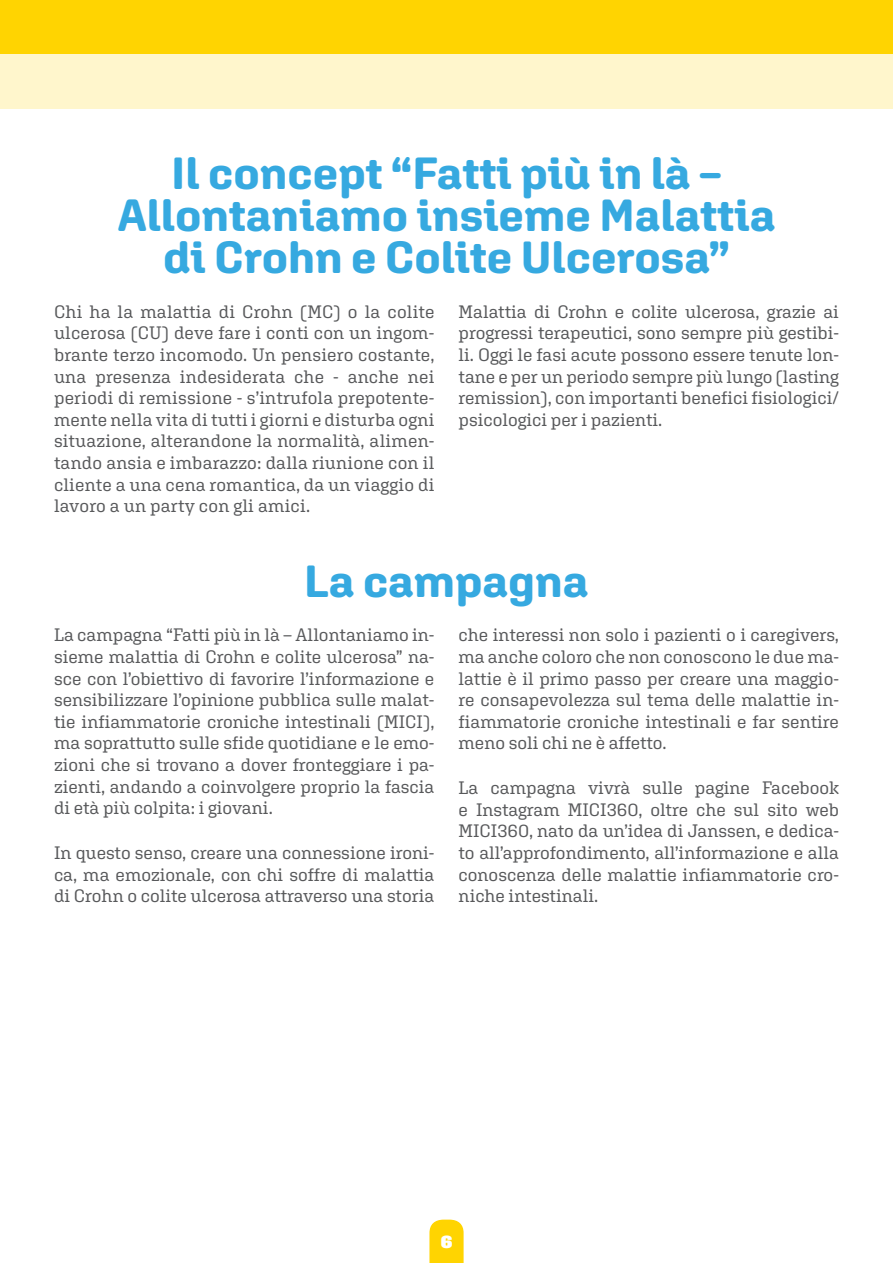
<style>
.page{position:relative;width:893px;height:1263px;background:#fff}
.page>*{position:absolute;margin:0;border:0;box-sizing:border-box;transform-origin:0 0}
.t1{font:700 45px/42px "Aglet Sans";color:#36a9e0;text-align:center}
.t2{font:18px/21.6px "Aglet Slab";color:#58595b;text-align:justify}
.t3{font:900 18px "Aglet Slab";color:#fff}
</style>
<div class="page">
<div style="left:0;top:0;width:893px;height:54px;background:#ffd401"></div>
<div style="left:0;top:54px;width:893px;height:54px;background:#fff6cc"></div>
<svg style="left:429px;top:1219px;width:35px;height:44px;background:#ffd716"></svg>
<h1 class="t1" style="left:117px;top:152px;width:660px">Il concept “Fatti più in là –<br>Allontaniamo insieme Malattia di Crohn e Colite Ulcerosa”</h1>
<p class="t2" style="left:54px;top:300px;width:382px">Chi ha la malattia di Crohn (MC) o la colite ulcerosa (CU) deve fare i conti con un ingom&shy;brante terzo incomodo. Un pensiero costante, una presenza indesiderata che - anche nei periodi di remissione - s’intrufola prepotente&shy;mente nella vita di tutti i giorni e disturba ogni situazione, alterandone la normalità, alimen&shy;tando ansia e imbarazzo: dalla riunione con il cliente a una cena romantica, da un viaggio di lavoro a un party con gli amici.</p>
<p class="t2" style="left:458px;top:300px;width:382px">Malattia di Crohn e colite ulcerosa, grazie ai progressi terapeutici, sono sempre più gestibi&shy;li. Oggi le fasi acute possono essere tenute lon&shy;tane e per un periodo sempre più lungo (lasting remission), con importanti benefici fisiologici/ psicologici per i pazienti.</p>
<h1 class="t1" style="left:304px;top:559px;width:286px">La campagna</h1>
<p class="t2" style="left:54px;top:624px;width:382px">La campagna “Fatti più in là – Allontaniamo in&shy;sieme malattia di Crohn e colite ulcerosa” na&shy;sce con l’obiettivo di favorire l’informazione e sensibilizzare l’opinione pubblica sulle malat&shy;tie infiammatorie croniche intestinali (MICI), ma soprattutto sulle sfide quotidiane e le emo&shy;zioni che si trovano a dover fronteggiare i pa&shy;zienti, andando a coinvolgere proprio la fascia di età più colpita: i giovani.</p>
<p class="t2" style="left:54px;top:842px;width:382px">In questo senso, creare una connessione ironi&shy;ca, ma emozionale, con chi soffre di malattia di Crohn o colite ulcerosa attraverso una storia</p>
<p class="t2" style="left:458px;top:624px;width:382px">che interessi non solo i pazienti o i caregivers, ma anche coloro che non conoscono le due ma&shy;lattie è il primo passo per creare una maggio&shy;re consapevolezza sul tema delle malattie in&shy;fiammatorie croniche intestinali e far sentire meno soli chi ne è affetto.</p>
<p class="t2" style="left:458px;top:777px;width:382px">La campagna vivrà sulle pagine Facebook e Instagram MICI360, oltre che sul sito web MICI360, nato da un’idea di Janssen, e dedica&shy;to all’approfondimento, all’informazione e alla conoscenza delle malattie infiammatorie cro&shy;niche intestinali.</p>
<p class="t3" style="left:441px;top:1231px;width:13px">6</p>
</div>
